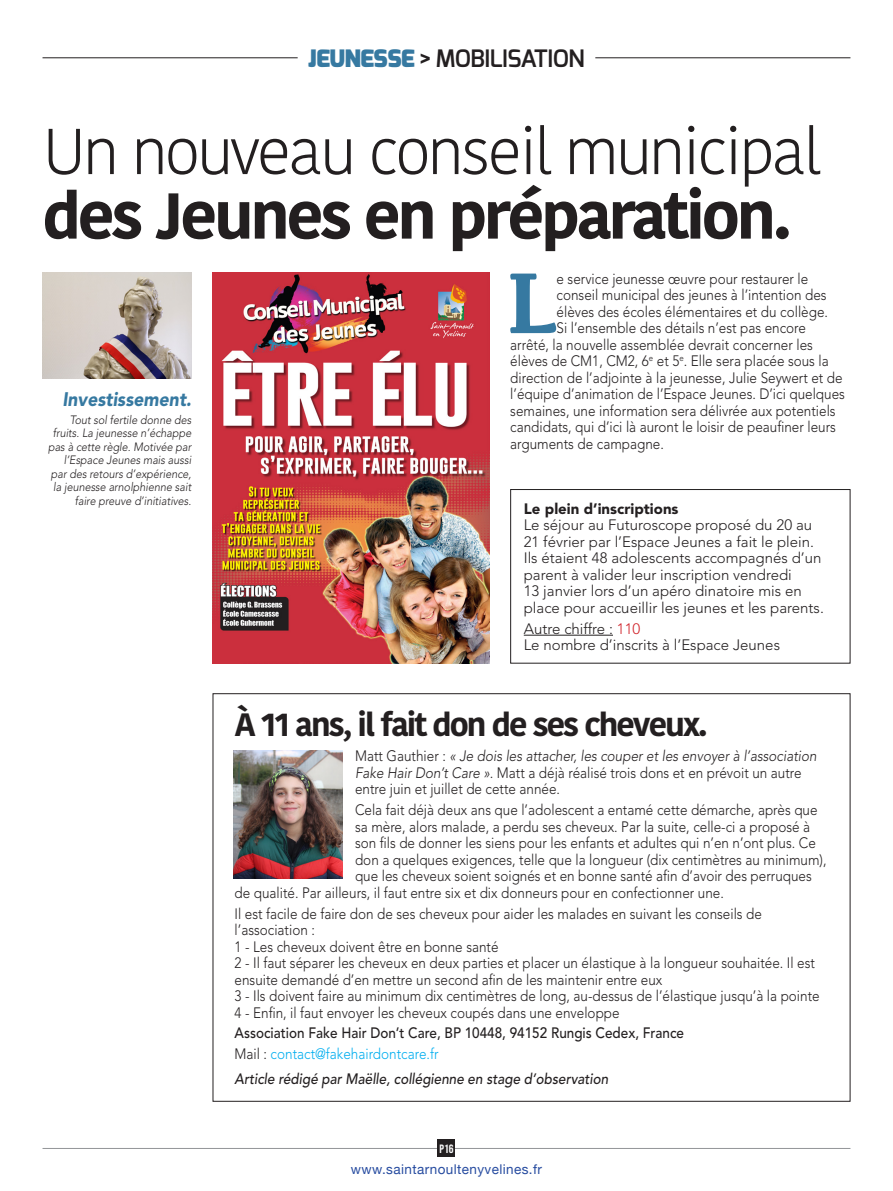
<style>
.page{position:relative;width:893px;height:1191px;background:#fff}
.page>*{position:absolute;margin:0;border:0;box-sizing:border-box;transform-origin:0 0}
.t1{font:700 89.25px "Kefa";color:#3679a1}
.t2{font:300 64.5px/64.5px "Kohinoor Bangla";letter-spacing:-.05em;color:#231f20}
.t3{font:700 32.25px "Kohinoor Bangla";letter-spacing:-.06em;color:#231f20}
.t4{font:600 24px "Exo";letter-spacing:-.02em;color:#231f20}
.t5{font:italic 900 19.5px "Avenir LT Std";color:#3679a1;scale:.9 1}
.t6{font:300 15px/16.5px "Avenir LT Std";color:#231f20;scale:.9 1}
.t7{font:300 15px/16.5px "Avenir LT Std";color:#231f20}
.t8{font:500 15px "Avenir LT Std";color:#231f20;scale:.9 1}
.t9{font:italic 500 15px "Avenir LT Std";color:#231f20;scale:.9 1}
.t10{font:300 15px "Avenir LT Std";color:#00aeef;scale:.9 1}
.t11{font:900 15px "Avenir LT Std";color:#231f20}
.t12{font:13.5px "Helvetica Neue";letter-spacing:.03em;color:#274ca0}
.t13{font:italic 300 12px/13.5px "Avenir LT Std";color:#231f20;text-align:right;scale:.9 1}
.t14{font:12px "Bebas Neue";color:#fff}
.s1{font-weight:900;color:#3679a1}
.s2{font-weight:700}
.s3{color:#d1232a}
.s4{font-style:italic}
.s5{color:#231f20}
</style>
<div class="page">
<hr style="left:43px;top:1148px;width:807px;height:1px;background:#939598">
<div style="left:438px;top:1140px;width:17px;height:17px;background:#231f20"></div>
<hr style="left:43px;top:57px;width:255px;height:1px;background:#231f20">
<hr style="left:595px;top:57px;width:255px;height:1px;background:#231f20">
<img style="left:43px;top:272px;width:148px;height:106px">
<img style="left:213px;top:272px;width:276px;height:391px">
<img style="left:234px;top:750px;width:108px;height:128px">
<hr style="left:524px;top:635px;width:89px;height:1px;background:#231f20">
<div style="left:510px;top:489px;width:340px;height:174px;border:1px solid #231f20"></div>
<p class="t4" style="left:308px;top:43px;width:278px"><span class="s1">JEUNESSE</span> &gt; MOBILISATION</p>
<p class="t2" style="left:43px;top:118px;width:780px">Un nouveau conseil municipal <span class="s2">des Jeunes en préparation.</span></p>
<p class="t5" style="left:62px;top:387px;width:145px">Investissement.</p>
<p class="t13" style="left:48px;top:413px;width:161px">Tout sol fertile donne des fruits. La jeunesse n’échappe pas à cette règle. Motivée par l’Espace Jeunes mais aussi par des retours d’expérience, la jeunesse arnolphienne sait faire preuve d’initiatives.</p>
<p class="t1" style="left:506px;top:243px;width:52px">L</p>
<p class="t6" style="left:557px;top:270px;width:281px">e service jeunesse œuvre pour restaurer le</p>
<p class="t6" style="left:557px;top:287px;width:302px">conseil municipal des jeunes à l’intention des</p>
<p class="t6" style="left:557px;top:303px;width:303px">élèves des écoles élémentaires et du collège.</p>
<p class="t6" style="left:557px;top:320px;width:279px">Si l’ensemble des détails n’est pas encore</p>
<p class="t6" style="left:510px;top:336px;width:338px">arrêté, la nouvelle assemblée devrait concerner les</p>
<p class="t6" style="left:510px;top:353px;width:355px">élèves de CM1, CM2, 6<sup>e</sup> et 5<sup>e</sup>. Elle sera placée sous la</p>
<p class="t6" style="left:510px;top:369px;width:371px">direction de l’adjointe à la jeunesse, Julie Seywert et de</p>
<p class="t6" style="left:510px;top:386px;width:373px">l’équipe d’animation de l’Espace Jeunes. D’ici quelques</p>
<p class="t6" style="left:510px;top:402px;width:363px">semaines, une information sera délivrée aux potentiels</p>
<p class="t6" style="left:510px;top:419px;width:363px">candidats, qui d’ici là auront le loisir de peaufiner leurs</p>
<p class="t6" style="left:510px;top:435px;width:172px">arguments de campagne.</p>
<p class="t11" style="left:524px;top:499px;width:156px">Le plein d’inscriptions</p>
<p class="t7" style="left:524px;top:517px;width:302px">Le séjour au Futuroscope proposé du 20 au 21 février par l’Espace Jeunes a fait le plein.<br>Ils étaient 48 adolescents accompagnés d’un parent à valider leur inscription vendredi<br>13 janvier lors d’un apéro dinatoire mis en place pour accueillir les jeunes et les parents.</p>
<p class="t7" style="left:524px;top:620px;width:118px">Autre chiffre : <span class="s3">110</span></p>
<p class="t7" style="left:524px;top:637px;width:258px">Le nombre d’inscrits à l’Espace Jeunes</p>
<p class="t3" style="left:235px;top:696px;width:475px">À 11 ans, il fait don de ses cheveux.</p>
<p class="t6" style="left:355px;top:748px;width:514px">Matt Gauthier : <span class="s4">« Je dois les attacher, les couper et les envoyer à l’association<br>Fake Hair Don’t Care ».</span> Matt a déjà réalisé trois dons et en prévoit un autre entre juin et juillet de cette année.</p>
<p class="t6" style="left:355px;top:802px;width:515px">Cela fait déjà deux ans que l’adolescent a entamé cette démarche, après que</p>
<p class="t6" style="left:355px;top:818px;width:507px">sa mère, alors malade, a perdu ses cheveux. Par la suite, celle-ci a proposé à</p>
<p class="t6" style="left:355px;top:835px;width:514px">son fils de donner les siens pour les enfants et adultes qui n’en n’ont plus. Ce</p>
<p class="t6" style="left:355px;top:851px;width:525px">don a quelques exigences, telle que la longueur (dix centimètres au minimum),</p>
<p class="t6" style="left:355px;top:868px;width:509px">que les cheveux soient soignés et en bonne santé afin d’avoir des perruques</p>
<p class="t6" style="left:235px;top:884px;width:545px">de qualité. Par ailleurs, il faut entre six et dix donneurs pour en confectionner une.</p>
<p class="t6" style="left:235px;top:905px;width:587px">Il est facile de faire don de ses cheveux pour aider les malades en suivant les conseils de l’association :</p>
<p class="t6" style="left:235px;top:938px;width:295px">1 - Les cheveux doivent être en bonne santé</p>
<p class="t6" style="left:235px;top:954px;width:646px">2 - Il faut séparer les cheveux en deux parties et placer un élastique à la longueur souhaitée. Il est ensuite demandé d’en mettre un second afin de les maintenir entre eux</p>
<p class="t6" style="left:235px;top:987px;width:652px">3 - Ils doivent faire au minimum dix centimètres de long, au-dessus de l’élastique jusqu’à la pointe</p>
<p class="t6" style="left:235px;top:1004px;width:429px">4 - Enfin, il faut envoyer les cheveux coupés dans une enveloppe</p>
<p class="t8" style="left:235px;top:1024px;width:501px">Association Fake Hair Don’t Care, BP 10448, 94152 Rungis Cedex, France</p>
<p class="t10" style="left:235px;top:1045px;width:228px"><span class="s5">Mail :</span> contact@fakehairdontcare.fr</p>
<p class="t9" style="left:235px;top:1070px;width:417px">Article rédigé par Maëlle, collégienne en stage d’observation</p>
<p class="t14" style="left:439px;top:1142px;width:16px">P16</p>
<p class="t12" style="left:351px;top:1159px;width:193px">www.saintarnoultenyvelines.fr</p>
</div>
